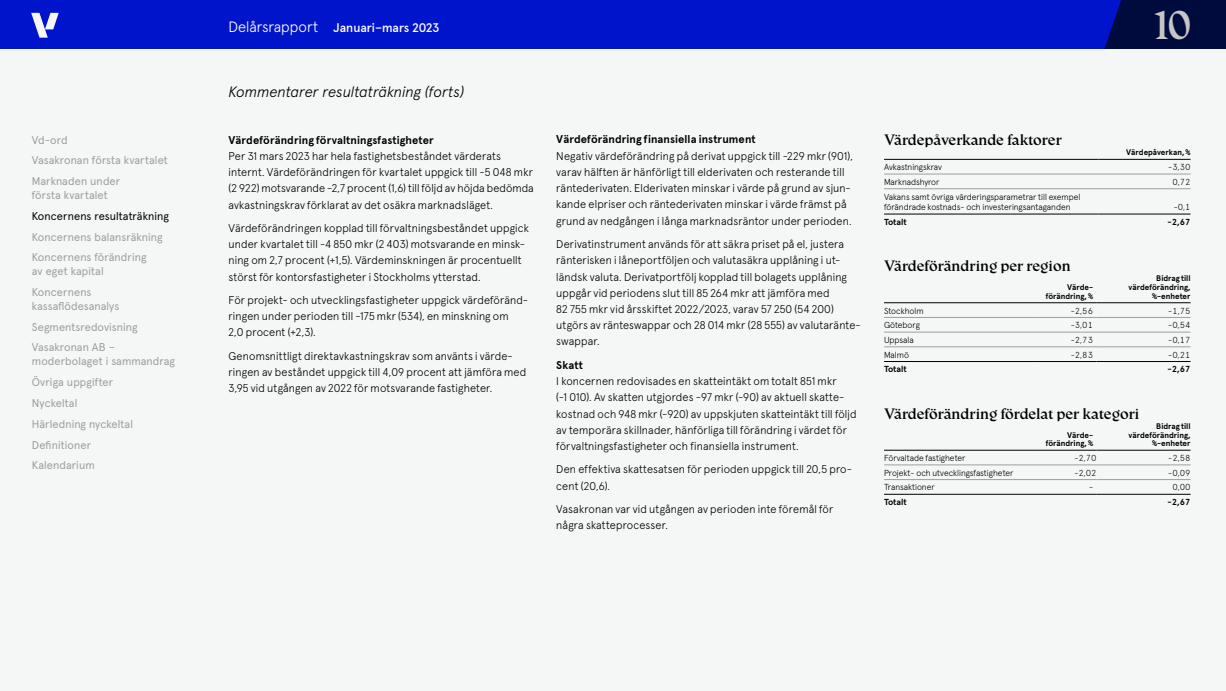
<style>
.page{position:relative;width:1226px;height:691px;background:#fff}
.page>*{position:absolute;margin:0;border:0;box-sizing:border-box;transform-origin:0 0}
.t1{font:40px "Vasakronan Serif ICE Text";color:#c6c6c6}
.t2{font:15px "Vasakronan Serif ICE Text";color:#000}
.t3{font:italic 300 15px "Apercu Pro";color:#000}
.t4{font:500 12.5px "Apercu Pro";color:#fff}
.t5{font:300 11.25px/16.2px "Apercu Pro";letter-spacing:.01em;color:#000}
.t6{font:11.25px/20.9px "Apercu Pro";letter-spacing:.01em;color:#9d9d9d}
.t7{font:700 11.25px "Apercu Pro";letter-spacing:.005em;color:#000}
.t8{font:11.25px "Apercu Pro";letter-spacing:.01em;color:#000}
.t9{font:300 8.75px/10.6px "Apercu Pro";color:#000}
.t10{font:700 8.75px "Apercu Pro";color:#000}
.t11{font:700 8.12px/8.8px "Apercu Pro";color:#000;text-align:right}
.s1{font-weight:300;font-size:15px}
</style>
<div class="page">
<div style="left:0;top:0;width:1226px;height:50px;background:#0014cc"></div>
<svg style="left:1092px;top:0;width:134px;height:50px;background:#041156"></svg>
<div style="left:0;top:50px;width:1226px;height:641px;background:#f5f7f7"></div>
<svg style="left:31px;top:13px;width:28px;height:25px"></svg>
<hr style="left:1098px;top:174px;width:93px;height:1px;background:#9d9d9d">
<hr style="left:1098px;top:189px;width:93px;height:1px;background:#9d9d9d">
<hr style="left:884px;top:214px;width:214px;height:1px;background:#000">
<hr style="left:1098px;top:214px;width:93px;height:1px;background:#000">
<hr style="left:884px;top:174px;width:214px;height:1px;background:#9d9d9d">
<hr style="left:884px;top:189px;width:214px;height:1px;background:#9d9d9d">
<hr style="left:884px;top:159px;width:214px;height:1px;background:#000">
<hr style="left:1098px;top:159px;width:93px;height:1px;background:#000">
<hr style="left:884px;top:302px;width:156px;height:1px;background:#000">
<hr style="left:1040px;top:302px;width:57px;height:1px;background:#000">
<hr style="left:1097px;top:302px;width:94px;height:1px;background:#000">
<hr style="left:884px;top:317px;width:156px;height:1px;background:#9d9d9d">
<hr style="left:1040px;top:317px;width:57px;height:1px;background:#9d9d9d">
<hr style="left:1097px;top:317px;width:94px;height:1px;background:#9d9d9d">
<hr style="left:884px;top:332px;width:156px;height:1px;background:#9d9d9d">
<hr style="left:1040px;top:332px;width:57px;height:1px;background:#9d9d9d">
<hr style="left:1097px;top:332px;width:94px;height:1px;background:#9d9d9d">
<hr style="left:884px;top:347px;width:156px;height:1px;background:#9d9d9d">
<hr style="left:1040px;top:347px;width:57px;height:1px;background:#9d9d9d">
<hr style="left:1097px;top:347px;width:94px;height:1px;background:#9d9d9d">
<hr style="left:884px;top:361px;width:156px;height:1px;background:#000">
<hr style="left:1040px;top:361px;width:57px;height:1px;background:#000">
<hr style="left:1097px;top:361px;width:94px;height:1px;background:#000">
<hr style="left:884px;top:465px;width:156px;height:1px;background:#9d9d9d">
<hr style="left:884px;top:479px;width:156px;height:1px;background:#9d9d9d">
<hr style="left:1040px;top:465px;width:57px;height:1px;background:#9d9d9d">
<hr style="left:1097px;top:465px;width:94px;height:1px;background:#9d9d9d">
<hr style="left:1040px;top:479px;width:57px;height:1px;background:#9d9d9d">
<hr style="left:1097px;top:479px;width:94px;height:1px;background:#9d9d9d">
<hr style="left:884px;top:450px;width:156px;height:1px;background:#000">
<hr style="left:1040px;top:450px;width:57px;height:1px;background:#000">
<hr style="left:1097px;top:450px;width:94px;height:1px;background:#000">
<hr style="left:884px;top:494px;width:156px;height:1px;background:#000">
<hr style="left:1040px;top:494px;width:57px;height:1px;background:#000">
<hr style="left:1097px;top:494px;width:94px;height:1px;background:#000">
<p class="t6" style="left:32px;top:128px;width:138px">Vd-ord<br>Vasakronan första kvartalet<br>Marknaden under</p>
<p class="t6" style="left:32px;top:184px;width:77px">första kvartalet</p>
<p class="t8" style="left:32px;top:207px;width:138px">Koncernens resultaträkning</p>
<p class="t6" style="left:32px;top:225px;width:132px">Koncernens balansräkning<br>Koncernens förändring</p>
<p class="t6" style="left:32px;top:260px;width:73px">av eget kapital<br>Koncernens</p>
<p class="t6" style="left:32px;top:295px;width:107px">kassaflödesanalys<br>Segmentsredovisning<br>Vasakronan AB –</p>
<p class="t6" style="left:32px;top:350px;width:145px">moderbolaget i sammandrag<br>Övriga uppgifter<br>Nyckeltal<br>Härledning nyckeltal<br>Definitioner<br>Kalendarium</p>
<p class="t4" style="left:229px;top:18px;width:212px"><span class="s1">Delårsrapport</span> Januari–mars 2023</p>
<h1 class="t1" style="left:1154px;top:1px;width:39px">10</h1>
<h2 class="t3" style="left:229px;top:80px;width:237px">Kommentarer resultaträkning (forts)</h2>
<p class="t7" style="left:229px;top:131px;width:207px">Värdeförändring förvaltningsfastigheter</p>
<p class="t5" style="left:229px;top:147px;width:307px">Per 31 mars 2023 har hela fastighetsbeståndet värderats internt. Värdeförändringen för kvartalet uppgick till -5 048 mkr (2 922) motsvarande -2,7 procent (1,6) till följd av höjda bedömda avkastningskrav förklarat av det osäkra marknads läget.</p>
<p class="t5" style="left:229px;top:219px;width:302px">Värdeförändringen kopplad till förvaltningsbeståndet uppgick under kvartalet till -4 850 mkr (2 403) motsvarande en minsk&shy;ning om 2,7 procent (+1,5). Värde minskningen är procentuellt störst för kontorsfastigheter i Stockholms ytterstad.</p>
<p class="t5" style="left:229px;top:291px;width:301px">För projekt- och utvecklingsfastigheter uppgick värdeföränd&shy;ringen under perioden till -175 mkr (534), en minskning om<br>2,0 procent (+2,3).</p>
<p class="t5" style="left:229px;top:347px;width:299px">Genomsnittligt direktavkastningskrav som använts i värde&shy;ringen av beståndet uppgick till 4,09 procent att jämföra med<br>3,95 vid utgången av 2022 för mot svarande fastig heter.</p>
<p class="t7" style="left:556px;top:131px;width:201px">Värdeförändring finansiella instrument</p>
<p class="t5" style="left:556px;top:147px;width:298px">Negativ värdeförändring på derivat uppgick till -229 mkr (901), varav hälften är hänförligt till elderivaten och resterande till räntederivaten. Elderivaten minskar i värde på grund av sjun&shy;kande elpriser och räntederivaten minskar i värde främst på grund av nedgången i långa marknadsräntor under perioden.</p>
<p class="t5" style="left:556px;top:235px;width:306px">Derivatinstrument används för att säkra priset på el, justera ränterisken i låneportföljen och valutasäkra upplåning i ut - ländsk valuta. Derivatportfölj kopplad till bolagets upplåning uppgår vid periodens slut till 85 264 mkr att jämföra med<br>82 755 mkr vid årsskiftet 2022/2023, varav 57 250 (54 200) utgörs av ränteswappar och 28 014 mkr (28 555) av valutaränte&shy;swappar.</p>
<p class="t7" style="left:556px;top:356px;width:28px">Skatt</p>
<p class="t5" style="left:556px;top:372px;width:302px">I koncernen redovisades en skatteintäkt om totalt 851 mkr<br>(-1 010). Av skatten utgjordes -97 mkr (-90) av aktuell skatte&shy;kostnad och 948 mkr (-920) av uppskjuten skatteintäkt till följd av temporära skillnader, hänförliga till förändring i värdet för förvaltningsfastigheter och finansiella instrument.</p>
<p class="t5" style="left:556px;top:460px;width:297px">Den effektiva skattesatsen för perioden uppgick till 20,5 pro&shy;cent (20,6).</p>
<p class="t5" style="left:556px;top:500px;width:279px">Vasakronan var vid utgången av perioden inte föremål för några skatteprocesser.</p>
<h2 class="t2" style="left:884px;top:131px;width:179px">Värdepåverkande faktorer</h2>
<p class="t11" style="left:1126px;top:148px;width:66px">Värdepåverkan, %</p>
<p class="t9" style="left:884px;top:161px;width:59px">Avkastningskrav</p>
<p class="t9" style="left:1168px;top:161px;width:24px">-3,30</p>
<p class="t9" style="left:884px;top:176px;width:57px">Marknadshyror</p>
<p class="t9" style="left:1172px;top:176px;width:20px">0,72</p>
<p class="t9" style="left:884px;top:190px;width:198px">Vakans samt övriga värderingsparametrar till exempel förändrade kostnads- och investeringsantaganden</p>
<p class="t9" style="left:1174px;top:201px;width:18px">-0,1</p>
<p class="t10" style="left:884px;top:215px;width:24px">Totalt</p>
<p class="t10" style="left:1167px;top:215px;width:25px">-2,67</p>
<h2 class="t2" style="left:884px;top:257px;width:188px">Värdeförändring per region</h2>
<p class="t11" style="left:1046px;top:282px;width:49px">Värde&shy;förändring, %</p>
<p class="t11" style="left:1129px;top:274px;width:63px">Bidrag till värdeförändring, %-enheter</p>
<p class="t9" style="left:884px;top:304px;width:41px">Stockholm</p>
<p class="t9" style="left:1071px;top:304px;width:24px">-2,56</p>
<p class="t9" style="left:1168px;top:304px;width:24px">-1,75</p>
<p class="t9" style="left:884px;top:319px;width:37px">Göteborg</p>
<p class="t9" style="left:1071px;top:319px;width:24px">-3,01</p>
<p class="t9" style="left:1168px;top:319px;width:24px">-0,54</p>
<p class="t9" style="left:884px;top:334px;width:31px">Uppsala</p>
<p class="t9" style="left:1071px;top:334px;width:24px">-2,73</p>
<p class="t9" style="left:1168px;top:334px;width:24px">-0,17</p>
<p class="t9" style="left:884px;top:348px;width:26px">Malmö</p>
<p class="t9" style="left:1071px;top:348px;width:24px">-2,83</p>
<p class="t9" style="left:1168px;top:348px;width:24px">-0,21</p>
<p class="t10" style="left:884px;top:362px;width:24px">Totalt</p>
<p class="t10" style="left:1167px;top:362px;width:25px">-2,67</p>
<h2 class="t2" style="left:884px;top:404px;width:257px">Värdeförändring fördelat per kategori</h2>
<p class="t11" style="left:1046px;top:430px;width:49px">Värde&shy;förändring, %</p>
<p class="t11" style="left:1129px;top:421px;width:63px">Bidrag till värdeförändring, %-enheter</p>
<p class="t9" style="left:884px;top:452px;width:83px">Förvaltade fastigheter</p>
<p class="t9" style="left:1074px;top:452px;width:24px">-2,70</p>
<p class="t9" style="left:1168px;top:452px;width:24px">-2,58</p>
<p class="t9" style="left:884px;top:467px;width:131px">Projekt- och utvecklingsfastigheter</p>
<p class="t9" style="left:1074px;top:467px;width:24px">-2,02</p>
<p class="t9" style="left:1168px;top:467px;width:24px">-0,09</p>
<p class="t9" style="left:884px;top:481px;width:52px">Transaktioner</p>
<p class="t9" style="left:1089px;top:481px;width:6px">-</p>
<p class="t9" style="left:1172px;top:481px;width:20px">0,00</p>
<p class="t10" style="left:884px;top:495px;width:24px">Totalt</p>
<p class="t10" style="left:1167px;top:495px;width:25px">-2,67</p>
</div>
